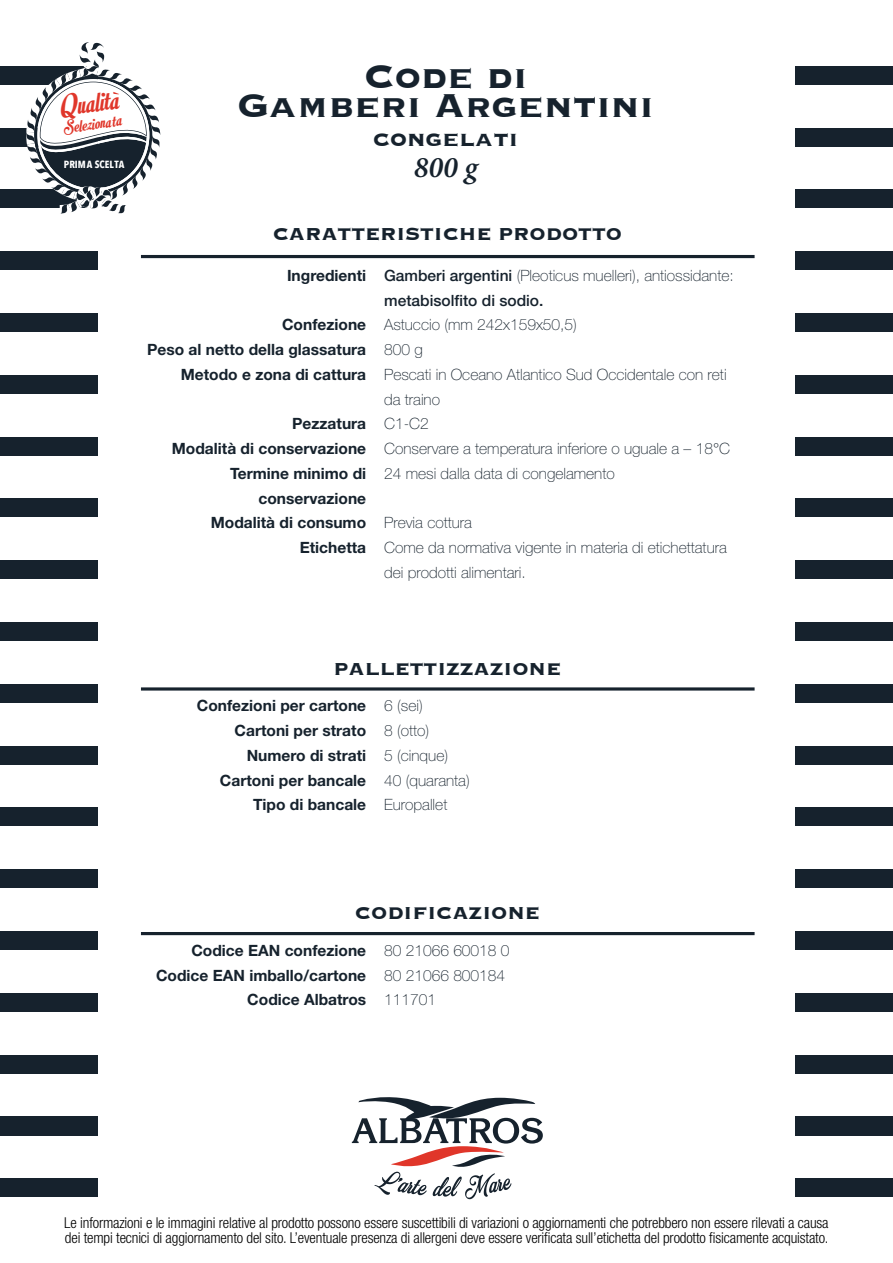
<style>
.page{position:relative;width:893px;height:1263px;background:#fff}
.page>*{position:absolute;margin:0;border:0;box-sizing:border-box;transform-origin:0 0}
.t1{font:700 42.9px "Copperplate";color:#16222d}
.t2{font:30.45px "Motion Picture Personal Use";color:#e0362a}
.t3{font:italic 600 30px "Minion Pro";color:#16222d}
.t4{font:700 27.75px "Copperplate";color:#16222d}
.t5{font:700 22.5px "Copperplate";color:#16222d}
.t6{font:18.6px "Motion Picture Personal Use";color:#e0362a}
.t7{font:100 15.6px/24.8px "Helvetica Neue LT Std";color:#16222d}
.t8{font:700 15.6px/24.8px "Helvetica Neue LT Std";color:#16222d;text-align:right}
.t9{font:500 15.6px/24.8px "Helvetica Neue LT Std";color:#16222d}
.t10{font:300 condensed 15px/15px "Helvetica Neue LT Std";letter-spacing:-.01em;color:#000}
.t11{font:700 10.35px "Avenir Next Condensed";color:#fff}
.s1{font-weight:100}
</style>
<div class="page">
<svg style="left:352px;top:1097px;width:191px;height:102px"></svg>
<hr style="left:141px;top:687px;width:614px;height:3px;background:#16222d">
<hr style="left:141px;top:932px;width:614px;height:3px;background:#16222d">
<hr style="left:141px;top:255px;width:614px;height:3px;background:#16222d">
<div style="left:0;top:189px;width:98px;height:19px;background:#16222d"></div>
<div style="left:0;top:128px;width:98px;height:19px;background:#16222d"></div>
<div style="left:0;top:66px;width:98px;height:19px;background:#16222d"></div>
<div style="left:0;top:251px;width:98px;height:19px;background:#16222d"></div>
<div style="left:0;top:313px;width:98px;height:19px;background:#16222d"></div>
<div style="left:0;top:375px;width:98px;height:19px;background:#16222d"></div>
<div style="left:0;top:437px;width:98px;height:19px;background:#16222d"></div>
<div style="left:0;top:498px;width:98px;height:19px;background:#16222d"></div>
<div style="left:0;top:560px;width:98px;height:19px;background:#16222d"></div>
<div style="left:0;top:622px;width:98px;height:19px;background:#16222d"></div>
<div style="left:0;top:684px;width:98px;height:19px;background:#16222d"></div>
<div style="left:0;top:746px;width:98px;height:18px;background:#16222d"></div>
<div style="left:0;top:807px;width:98px;height:19px;background:#16222d"></div>
<div style="left:0;top:869px;width:98px;height:19px;background:#16222d"></div>
<div style="left:0;top:931px;width:98px;height:19px;background:#16222d"></div>
<div style="left:0;top:993px;width:98px;height:19px;background:#16222d"></div>
<div style="left:0;top:1054px;width:98px;height:19px;background:#16222d"></div>
<div style="left:0;top:1178px;width:98px;height:19px;background:#16222d"></div>
<div style="left:0;top:1116px;width:98px;height:19px;background:#16222d"></div>
<div style="left:795px;top:189px;width:98px;height:19px;background:#16222d"></div>
<div style="left:795px;top:128px;width:98px;height:19px;background:#16222d"></div>
<div style="left:795px;top:66px;width:98px;height:19px;background:#16222d"></div>
<div style="left:795px;top:251px;width:98px;height:19px;background:#16222d"></div>
<div style="left:795px;top:313px;width:98px;height:19px;background:#16222d"></div>
<div style="left:795px;top:375px;width:98px;height:19px;background:#16222d"></div>
<div style="left:795px;top:437px;width:98px;height:19px;background:#16222d"></div>
<div style="left:795px;top:498px;width:98px;height:19px;background:#16222d"></div>
<div style="left:795px;top:560px;width:98px;height:19px;background:#16222d"></div>
<div style="left:795px;top:622px;width:98px;height:19px;background:#16222d"></div>
<div style="left:795px;top:684px;width:98px;height:19px;background:#16222d"></div>
<div style="left:795px;top:746px;width:98px;height:18px;background:#16222d"></div>
<div style="left:795px;top:807px;width:98px;height:19px;background:#16222d"></div>
<div style="left:795px;top:869px;width:98px;height:19px;background:#16222d"></div>
<div style="left:795px;top:931px;width:98px;height:19px;background:#16222d"></div>
<div style="left:795px;top:993px;width:98px;height:19px;background:#16222d"></div>
<div style="left:795px;top:1054px;width:98px;height:19px;background:#16222d"></div>
<div style="left:795px;top:1178px;width:98px;height:19px;background:#16222d"></div>
<div style="left:795px;top:1116px;width:98px;height:19px;background:#16222d"></div>
<svg style="left:26px;top:42px;width:134px;height:172px"></svg>
<h2 class="t2" style="left:57px;top:90px;width:60px;rotate:-9deg">Qualità</h2>
<p class="t6" style="left:62px;top:118px;width:60px;rotate:-9deg">Selezionata</p>
<p class="t11" style="left:64px;top:158px;width:62px">PRIMA SCELTA</p>
<h1 class="t1" style="left:364px;top:48px;width:165px">Code di</h1>
<h1 class="t1" style="left:237px;top:77px;width:418px">Gamberi Argentini</h1>
<h3 class="t4" style="left:373px;top:120px;width:146px">congelati</h3>
<h3 class="t3" style="left:414px;top:147px;width:65px">800 g</h3>
<h3 class="t5" style="left:273px;top:219px;width:351px">CARATTERISTICHE PRODOTTO</h3>
<p class="t8" style="left:287px;top:263px;width:81px">Ingredienti</p>
<p class="t8" style="left:147px;top:312px;width:221px">Confezione<br>Peso al netto della glassatura<br>Metodo e zona di cattura</p>
<p class="t8" style="left:172px;top:411px;width:196px">Pezzatura<br>Modalità di conservazione<br>Termine minimo di conservazione<br>Modalità di consumo<br>Etichetta</p>
<p class="t9" style="left:384px;top:263px;width:351px">Gamberi argentini <span class="s1">(Pleoticus muelleri), antiossidante: </span>metabisolfito di sodio.</p>
<p class="t7" style="left:384px;top:312px;width:347px">Astuccio (mm 242x159x50,5)<br>800 g<br>Pescati in Oceano Atlantico Sud Occidentale con reti da traino<br>C1-C2<br>Conservare a temperatura inferiore o uguale a – 18°C<br>24 mesi dalla data di congelamento</p>
<p class="t7" style="left:384px;top:510px;width:344px">Previa cottura<br>Come da normativa vigente in materia di etichettatura dei prodotti alimentari.</p>
<h3 class="t5" style="left:334px;top:654px;width:229px">PALLETTIZZAZIONE</h3>
<p class="t8" style="left:197px;top:693px;width:171px">Confezioni per cartone<br>Cartoni per strato<br>Numero di strati<br>Cartoni per bancale<br>Tipo di bancale</p>
<p class="t7" style="left:384px;top:693px;width:87px">6 (sei)<br>8 (otto)<br>5 (cinque)<br>40 (quaranta)<br>Europallet</p>
<h3 class="t5" style="left:355px;top:898px;width:186px">CODIFICAZIONE</h3>
<p class="t8" style="left:156px;top:937px;width:212px">Codice EAN confezione<br>Codice EAN imballo/cartone<br>Codice Albatros</p>
<p class="t7" style="left:384px;top:938px;width:127px">80 21066 60018 0<br>80 21066 800184<br>111701</p>
<p class="t10" style="left:64px;top:1215px;width:766px">Le informazioni e le immagini relative al prodotto possono essere suscettibili di variazioni o aggiornamenti che potrebbero non essere rilevati a causa dei tempi tecnici di aggiornamento del sito. L’eventuale presenza di allergeni deve essere verificata sull’etichetta del prodotto fisicamente acquistato.</p>
</div>
